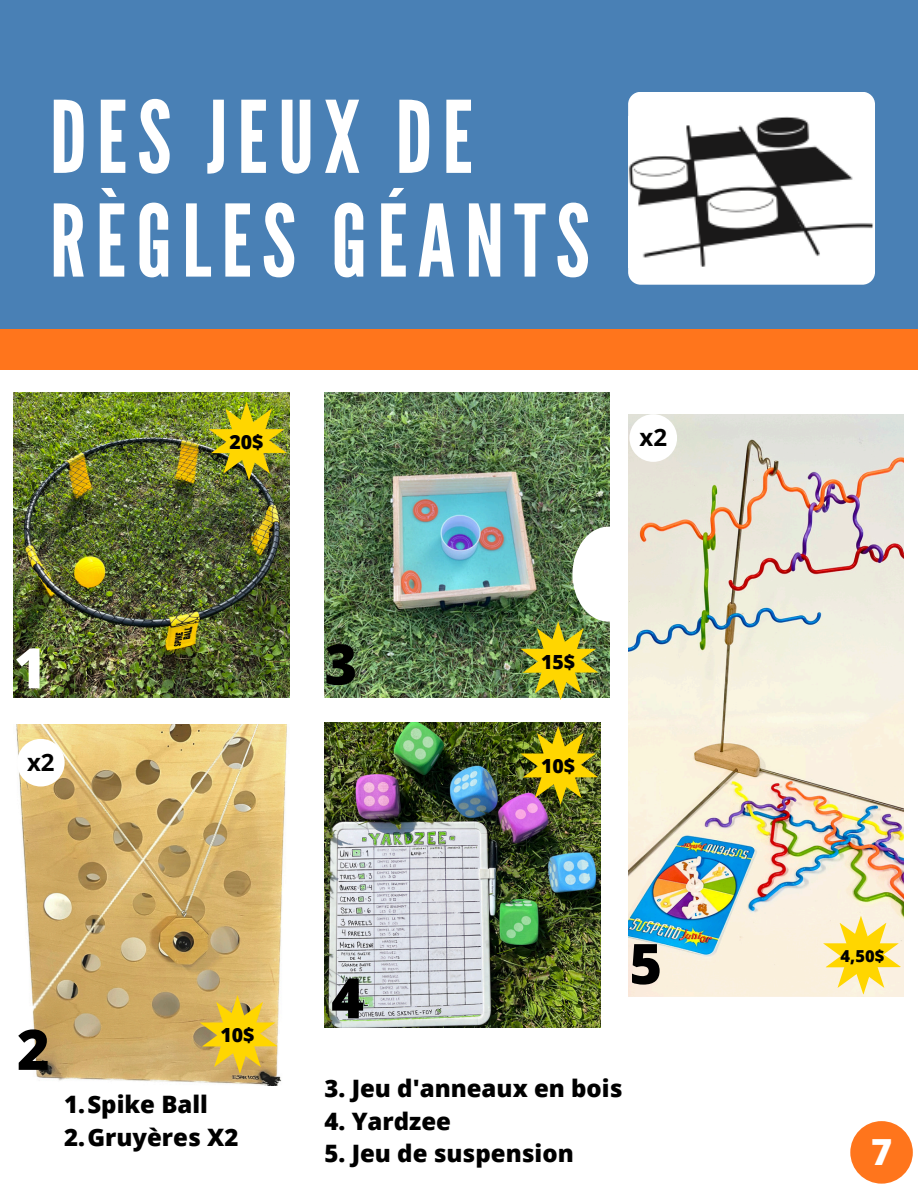
<style>
.page{position:relative;width:918px;height:1188px;background:#fff}
.page>*{position:absolute;margin:0;border:0;box-sizing:border-box;transform-origin:0 0}
.t1{font:99.6px/103.6px "League Gothic";letter-spacing:.1em;color:#fff}
.t2{font:800 55.95px "Open Sans";color:#000}
.t3{font:800 55.95px "Open Sans";color:#fff}
.t4{font:800 36px "Open Sans";color:#fff}
.t5{font:800 24px "Open Sans";color:#000}
.t6{font:700 24px "Open Sans";color:#000}
.t7{font:800 19.5px "Open Sans";color:#000}
.t8{font:800 16.5px "Open Sans";color:#000}
</style>
<div class="page">
<div style="left:0;top:136px;width:918px;height:233px;background:#ff751c"></div>
<div style="left:0;top:0;width:918px;height:329px;background:#4980b5"></div>
<div style="left:628px;top:92px;width:247px;height:193px;background:#fff;border-radius:13px"></div>
<img style="left:628px;top:116px;width:245px;height:151px">
<img style="left:324px;top:723px;width:277px;height:305px">
<img style="left:520px;top:726px;width:78px;height:79px">
<img style="left:14px;top:393px;width:275px;height:305px">
<img style="left:209px;top:402px;width:78px;height:79px">
<img style="left:324px;top:393px;width:285px;height:305px">
<img style="left:520px;top:621px;width:78px;height:79px">
<div style="left:572px;top:527px;width:73px;height:95px;background:#fff;border-radius:50%"></div>
<div style="left:850px;top:1121px;width:63px;height:63px;background:#ff751c;border-radius:50%"></div>
<img style="left:628px;top:414px;width:276px;height:583px">
<svg style="left:823px;top:916px;width:78px;height:79px"></svg>
<img style="left:16px;top:725px;width:271px;height:361px">
<svg style="left:200px;top:995px;width:78px;height:79px"></svg>
<div style="left:17px;top:739px;width:48px;height:48px;background:#fff;border-radius:50%"></div>
<div style="left:629px;top:414px;width:48px;height:48px;background:#fff;border-radius:50%"></div>
<p class="t1" style="left:50px;top:88px;width:542px">DES JEUX DE<br>RÈGLES GÉANTS</p>
<p class="t7" style="left:229px;top:428px;width:36px">20$</p>
<p class="t6" style="left:639px;top:421px;width:29px">x2</p>
<p class="t3" style="left:14px;top:629px;width:34px">1</p>
<h4 class="t6" style="left:27px;top:746px;width:29px">x2</h4>
<p class="t2" style="left:17px;top:1010px;width:34px">2</p>
<p class="t7" style="left:220px;top:1022px;width:36px">10$</p>
<p class="t5" style="left:64px;top:1088px;width:145px">1.Spike Ball</p>
<h2 class="t5" style="left:64px;top:1120px;width:176px">2.Gruyères X2</h2>
<h2 class="t2" style="left:324px;top:625px;width:34px">3</h2>
<p class="t7" style="left:541px;top:648px;width:36px">15$</p>
<p class="t7" style="left:541px;top:753px;width:36px">10$</p>
<p class="t2" style="left:331px;top:959px;width:34px">4</p>
<p class="t2" style="left:629px;top:924px;width:34px">5</p>
<h4 class="t5" style="left:324px;top:1071px;width:300px">3. Jeu d'anneaux en bois</h4>
<h4 class="t5" style="left:324px;top:1104px;width:128px">4. Yardzee</h4>
<h4 class="t5" style="left:324px;top:1137px;width:251px">5. Jeu de suspension</h4>
<p class="t8" style="left:841px;top:945px;width:45px">4,50$</p>
<p class="t4" style="left:871px;top:1127px;width:23px">7</p>
</div>
